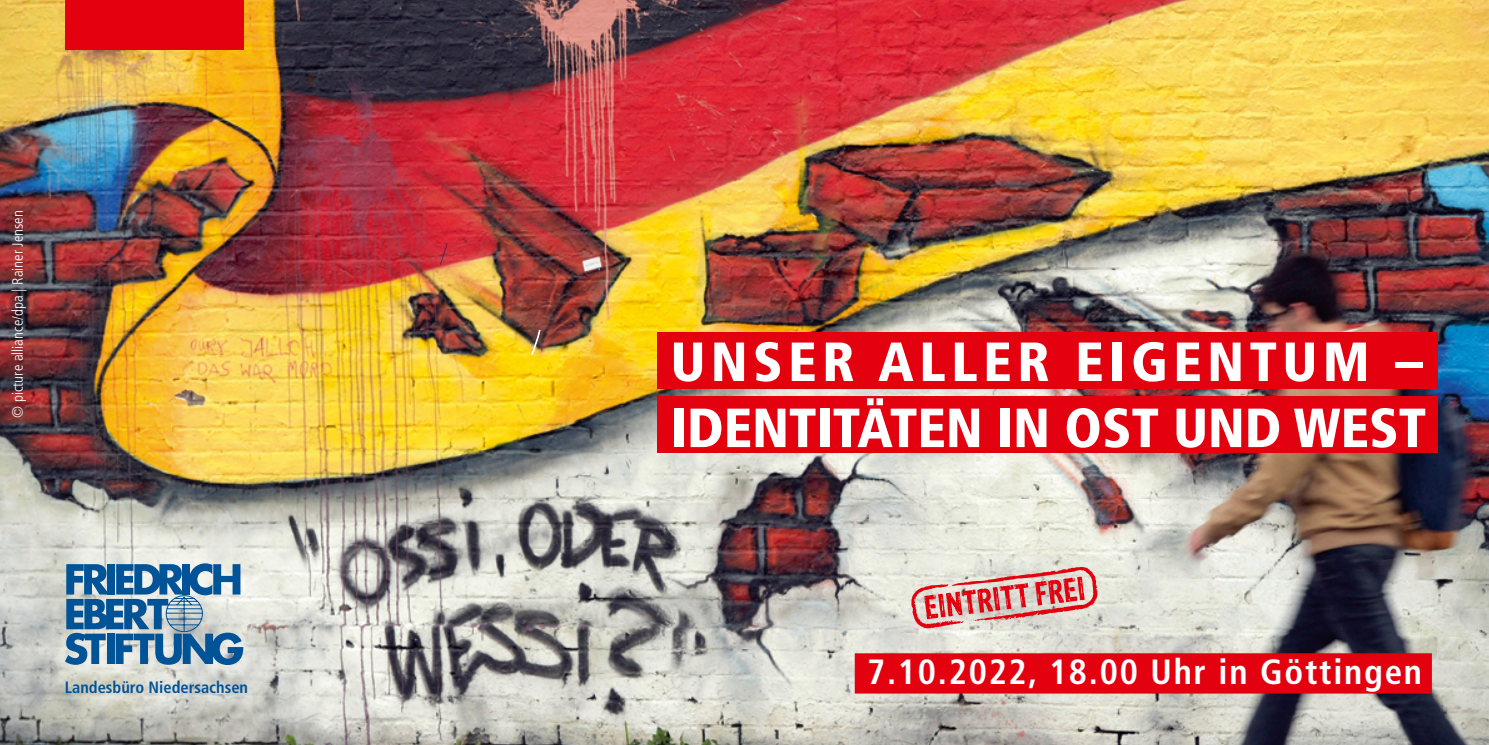
<style>
.page{position:relative;width:1489px;height:745px;background:#fff}
.page>*{position:absolute;margin:0;border:0;box-sizing:border-box;transform-origin:0 0}
.t1{font:900 condensed 55px/66px "Frutiger LT Pro";color:#fff}
.t2{font:700 condensed 35px "Frutiger";letter-spacing:.05em;color:#fff}
.t3{font:700 condensed 16.5px "Frutiger";color:#005397}
.t4{font:300 condensed 15px "Frutiger";color:#fff}
</style>
<div class="page">
<img style="left:0;top:0;width:1488px;height:744px">
<div style="left:854px;top:652px;width:577px;height:41px;background:#e3000f;border:2px solid #e3000f"></div>
<svg style="left:531px;top:324px;width:9px;height:33px"></svg>
<div style="left:65px;top:0;width:179px;height:50px;background:#e3000f"></div>
<svg style="left:440px;top:242px;width:7px;height:22px"></svg>
<div style="left:66px;top:563px;width:195px;height:143px;background:#fff;opacity:.55"></div>
<svg style="left:65px;top:563px;width:178px;height:101px;background:#6593b5"></svg>
<div style="left:657px;top:332px;width:780px;height:57px;background:#e3000f"></div>
<div style="left:657px;top:396px;width:780px;height:57px;background:#e3000f"></div>
<svg style="left:911px;top:566px;width:186px;height:62px;background:#dea09d"></svg>
<p class="t4" style="left:9px;top:417px;width:209px;rotate:-90deg">© picture alliance/dpa | Rainer Jensen</p>
<p class="t3" style="left:65px;top:677px;width:185px">Landesbüro Niedersachsen</p>
<p class="t1" style="left:670px;top:328px;width:757px">UNSER ALLER EIGENTUM –<br>IDENTITÄTEN IN OST UND WEST</p>
<p class="t2" style="left:867px;top:650px;width:556px">7.10.2022, 18.00 Uhr in Göttingen</p>
</div>
